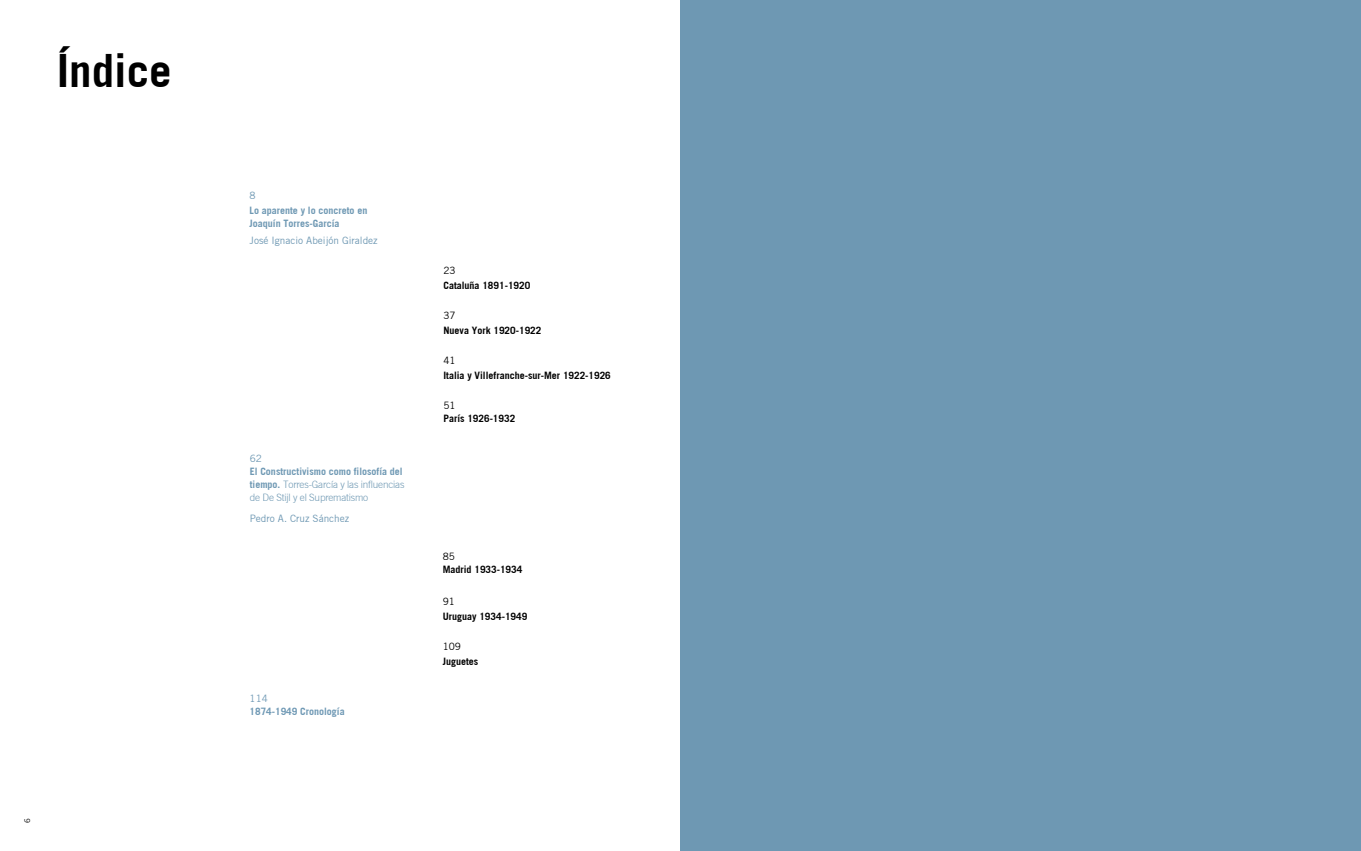
<style>
.page{position:relative;width:1361px;height:851px;background:#fff}
.page>*{position:absolute;margin:0;border:0;box-sizing:border-box;transform-origin:0 0}
.t1{font:700 45px "Trade Gothic";color:#000}
.t2{font:700 10px "Trade Gothic";color:#000}
.t3{font:300 10px/13px "Trade Gothic";letter-spacing:-.02em;color:#6e98b3}
.t4{font:10px "Trade Gothic";color:#6e98b3}
.t5{font:700 10px/13px "Trade Gothic";color:#6e98b3}
.t6{font:700 10px "Trade Gothic";color:#6e98b4}
.t7{font:10px "Trade Gothic";color:#000}
.t8{font:10px "Trade Gothic";color:#6e98b4}
.t9{font:7.8px "Trade Gothic";color:#000}
.s1{font-weight:700}
</style>
<div class="page">
<div style="left:680px;top:0;width:681px;height:850px;background:#6e98b3"></div>
<h1 class="t1" style="left:57px;top:43px;width:117px">Índice</h1>
<p class="t9" style="left:23px;top:822px;width:6px;rotate:-90deg">6</p>
<p class="t4" style="left:250px;top:190px;width:8px">8</p>
<p class="t5" style="left:250px;top:204px;width:119px">Lo aparente y lo concreto en<br>Joaquín Torres-García</p>
<p class="t4" style="left:250px;top:235px;width:130px">José Ignacio Abeijón Giraldez</p>
<p class="t4" style="left:250px;top:452px;width:14px">62</p>
<p class="t3" style="left:250px;top:465px;width:156px"><span class="s1">El Constructivismo como filosofía del tiempo.</span> Torres-García y las influencias de De Stijl y el Suprematismo</p>
<p class="t4" style="left:250px;top:512px;width:101px">Pedro A. Cruz Sánchez</p>
<p class="t8" style="left:250px;top:692px;width:20px">114</p>
<p class="t6" style="left:250px;top:705px;width:97px">1874-1949 Cronología</p>
<p class="t7" style="left:443px;top:265px;width:14px">23</p>
<p class="t2" style="left:443px;top:279px;width:88px">Cataluña 1891-1920</p>
<p class="t7" style="left:443px;top:310px;width:14px">37</p>
<p class="t2" style="left:443px;top:324px;width:99px">Nueva York 1920-1922</p>
<p class="t7" style="left:443px;top:355px;width:14px">41</p>
<p class="t2" style="left:443px;top:369px;width:169px">Italia y Villefranche-sur-Mer 1922-1926</p>
<p class="t7" style="left:443px;top:400px;width:14px">51</p>
<p class="t2" style="left:443px;top:412px;width:73px">París 1926-1932</p>
<p class="t7" style="left:443px;top:550px;width:14px">85</p>
<p class="t2" style="left:443px;top:562px;width:81px">Madrid 1933-1934</p>
<p class="t7" style="left:443px;top:595px;width:14px">91</p>
<p class="t2" style="left:443px;top:609px;width:86px">Uruguay 1934-1949</p>
<p class="t7" style="left:443px;top:640px;width:20px">109</p>
<p class="t2" style="left:443px;top:654px;width:37px">Juguetes</p>
</div>
